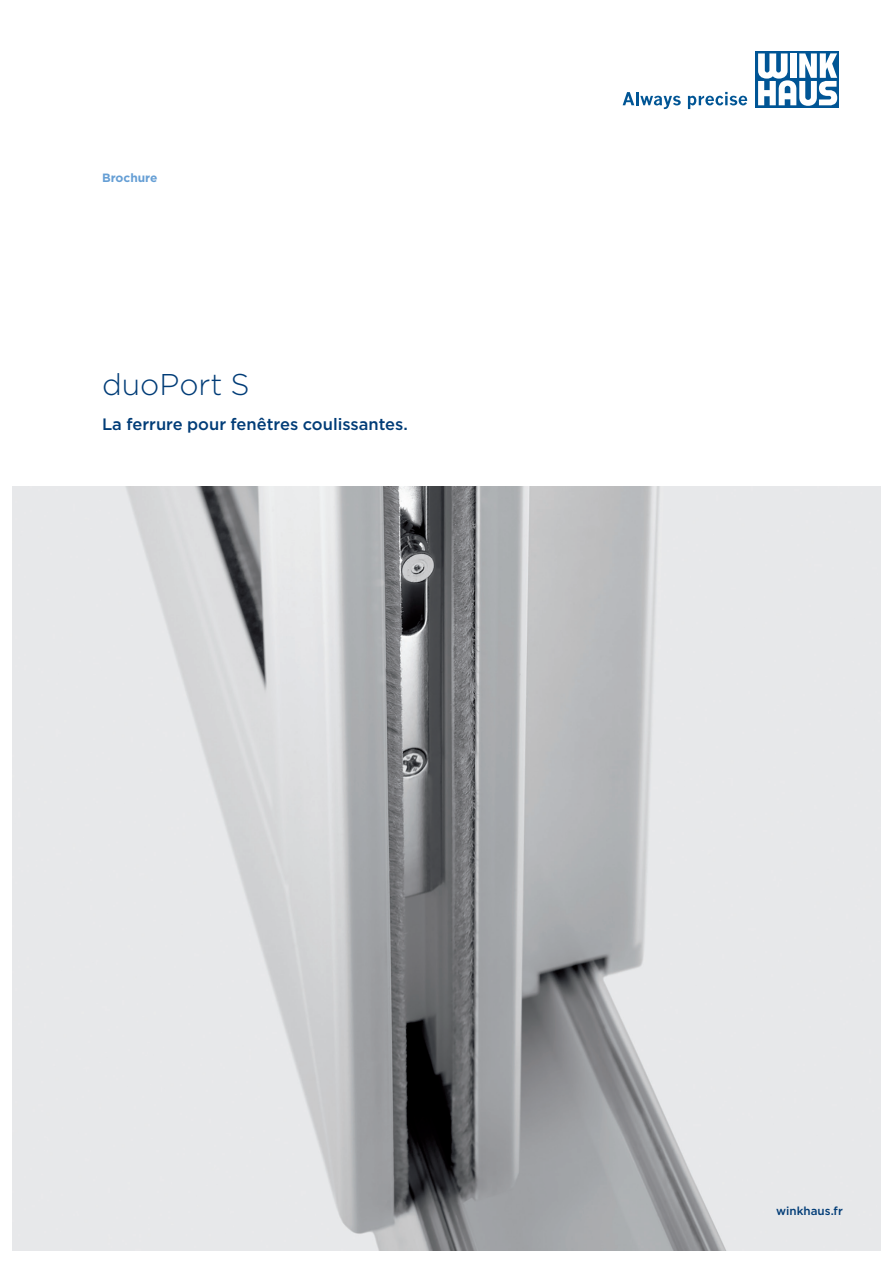
<style>
.page{position:relative;width:893px;height:1263px;background:#fff}
.page>*{position:absolute;margin:0;border:0;box-sizing:border-box;transform-origin:0 0}
.t1{font:300 30px "Gotham";color:#013c77}
.t2{font:500 16.5px "Gotham";color:#013c77}
.t3{font:700 12px "Gotham";color:#669fd5}
.t4{font:500 11.7px "Gotham";color:#013c77}
</style>
<div class="page">
<div style="left:756px;top:51px;width:83px;height:57px;background:#005595"></div>
<svg style="left:758px;top:53px;width:79px;height:53px"></svg>
<svg style="left:623px;top:92px;width:58px;height:17px"></svg>
<svg style="left:688px;top:92px;width:59px;height:17px"></svg>
<img style="left:13px;top:487px;width:867px;height:763px">
<p class="t3" style="left:102px;top:170px;width:57px">Brochure</p>
<h1 class="t1" style="left:102px;top:366px;width:149px">duoPort S</h1>
<p class="t2" style="left:102px;top:413px;width:307px">La ferrure pour fenêtres coulissantes.</p>
<p class="t4" style="left:776px;top:1203px;width:68px">winkhaus.fr</p>
</div>
